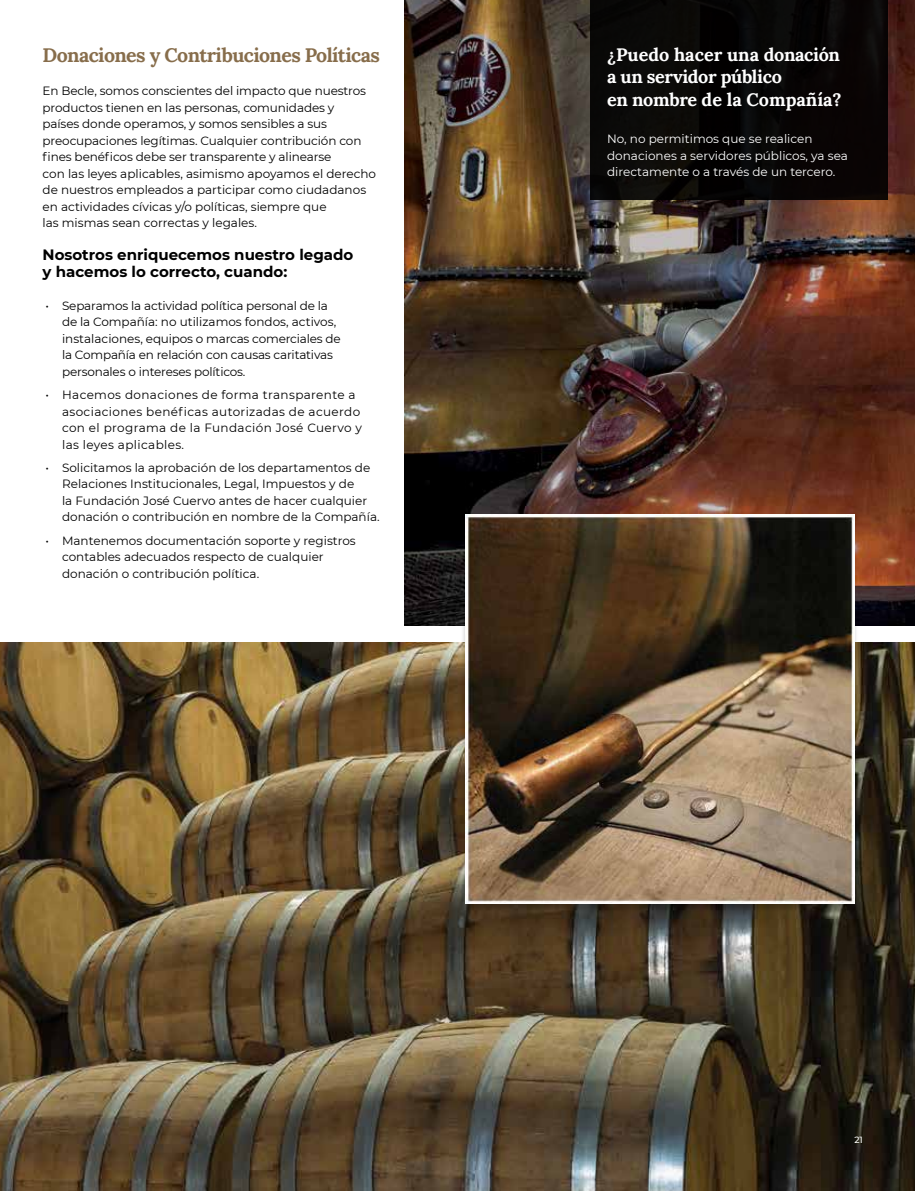
<style>
.page{position:relative;width:915px;height:1191px;background:#fff}
.page>*{position:absolute;margin:0;border:0;box-sizing:border-box;transform-origin:0 0}
.t1{font:19.5px "Lora";letter-spacing:-.03em;color:#876d4b}
.t2{font:18px/22.5px "Lora";letter-spacing:-.02em;color:#fff}
.t3{font:700 15px/16.5px "Montserrat";color:#000}
.t4{font:12px/16.5px "Montserrat";color:#000}
.t5{font:12px/16.5px "Montserrat";letter-spacing:.03em;color:#000}
.t6{font:12px/16.5px "Montserrat";color:#fff}
.t7{font:500 9px "Montserrat";color:#fff}
</style>
<div class="page">
<img style="left:404px;top:0;width:510px;height:625px">
<div style="left:590px;top:0;width:297px;height:200px;background:#090606"></div>
<img style="left:0;top:642px;width:914px;height:549px">
<div style="left:460px;top:514px;width:398px;height:398px;background:#000;opacity:.2"></div>
<img style="left:465px;top:514px;width:389px;height:389px">
<h1 class="t1" style="left:43px;top:40px;width:338px">Donaciones y Contribuciones Políticas</h1>
<p class="t4" style="left:43px;top:82px;width:335px">En Becle, somos conscientes del impacto que nuestros productos tienen en las personas, comunidades y<br>países donde operamos, y somos sensibles a sus preocupaciones legítimas. Cualquier contribución con fines benéficos debe ser transparente y alinearse<br>con las leyes aplicables, asimismo apoyamos el derecho de nuestros empleados a participar como ciudadanos en actividades cívicas y/o políticas, siempre que<br>las mismas sean correctas y legales.</p>
<p class="t3" style="left:43px;top:246px;width:312px">Nosotros enriquecemos nuestro legado y hacemos lo correcto, cuando:</p>
<p class="t4" style="left:62px;top:297px;width:280px;text-indent:-16px">• Separamos la actividad política personal de la de la Compañía: no utilizamos fondos, activos, instalaciones, equipos o marcas comerciales de la Compañía en relación con causas caritativas personales o intereses políticos.</p>
<p class="t5" style="left:62px;top:386px;width:301px;text-indent:-16px">• Hacemos donaciones de forma transparente a asociaciones benéficas autorizadas de acuerdo con el programa de la Fundación José Cuervo y las leyes aplicables.</p>
<p class="t4" style="left:62px;top:459px;width:319px;text-indent:-16px">• Solicitamos la aprobación de los departamentos de Relaciones Institucionales, Legal, Impuestos y de<br>la Fundación José Cuervo antes de hacer cualquier donación o contribución en nombre de la Compañía.</p>
<p class="t4" style="left:62px;top:531px;width:295px;text-indent:-16px">• Mantenemos documentación soporte y registros contables adecuados respecto de cualquier donación o contribución política.</p>
<h2 class="t2" style="left:607px;top:42px;width:236px">¿Puedo hacer una donación a un servidor público<br>en nombre de la Compañía?</h2>
<p class="t6" style="left:607px;top:130px;width:242px">No, no permitimos que se realicen donaciones a servidores públicos, ya sea directamente o a través de un tercero.</p>
<p class="t7" style="left:854px;top:1133px;width:10px">21</p>
</div>
